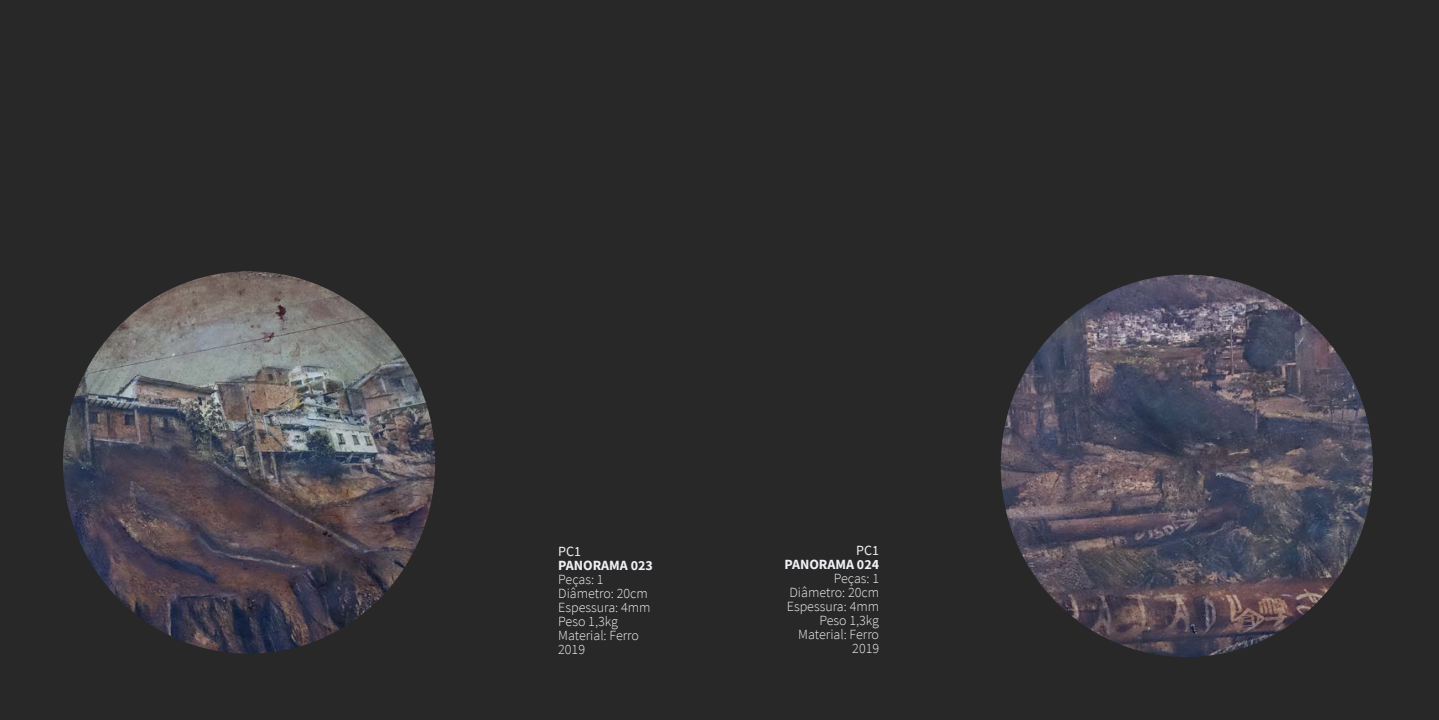
<style>
.page{position:relative;width:1439px;height:720px;background:#fff}
.page>*{position:absolute;margin:0;border:0;box-sizing:border-box;transform-origin:0 0}
.t1{font:300 14px/14px "Source Sans Pro";color:#eff1f5;text-align:right}
.t2{font:700 14px "Source Sans Pro";color:#eff1f5}
.t3{font:14px "Source Sans Pro";color:#eff1f5}
</style>
<div class="page">
<div style="left:714px;top:0;width:725px;height:719px;background:#282828"></div>
<div style="left:0;top:0;width:719px;height:719px;background:#282828"></div>
<img style="left:1000px;top:274px;width:372px;height:382px">
<img style="left:63px;top:271px;width:372px;height:382px">
<p class="t3" style="left:558px;top:542px;width:24px">PC1</p>
<p class="t2" style="left:558px;top:555px;width:96px">PANORAMA 023</p>
<p class="t1" style="left:558px;top:572px;width:94px;text-align:left">Peças: 1<br>Diâmetro: 20cm<br>Espessura: 4mm<br>Peso 1,3kg<br>Material: Ferro<br>2019</p>
<p class="t3" style="left:856px;top:541px;width:24px">PC1</p>
<p class="t2" style="left:784px;top:554px;width:96px">PANORAMA 024</p>
<p class="t1" style="left:787px;top:571px;width:94px">Peças: 1<br>Diâmetro: 20cm<br>Espessura: 4mm<br>Peso 1,3kg<br>Material: Ferro<br>2019</p>
</div>
